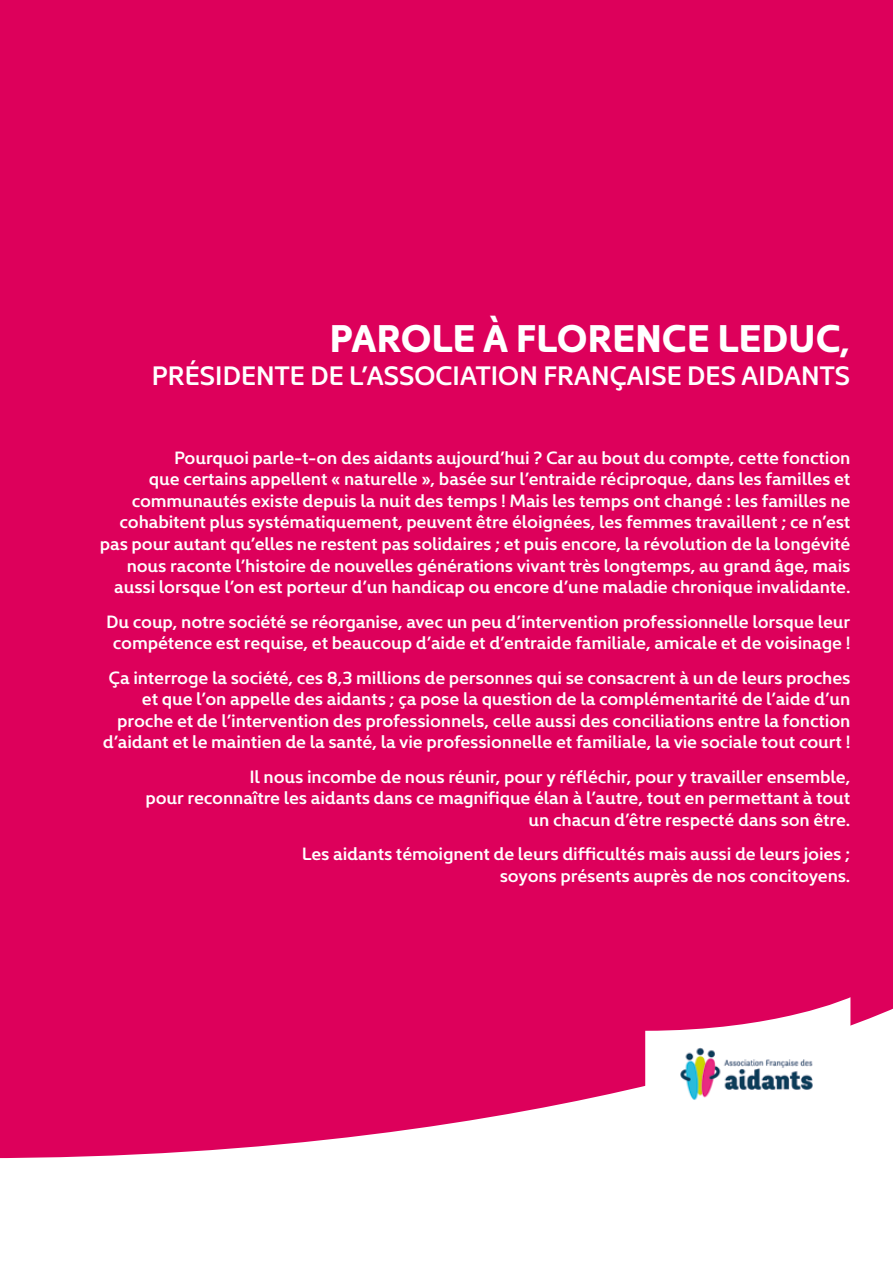
<style>
.page{position:relative;width:893px;height:1263px;background:#fff}
.page>*{position:absolute;margin:0;border:0;box-sizing:border-box;transform-origin:0 0}
.t1{font:700 39px "Kyrial Display Pro";letter-spacing:-.02em;color:#fff}
.t2{font:600 27px "Kyrial Display Pro";letter-spacing:-.02em;color:#fff}
.t3{font:600 18px/21.6px "Kyrial Display Pro";letter-spacing:-.01em;color:#fff;text-align:right}
</style>
<div class="page">
<div style="left:0;top:0;width:893px;height:1158px;background:#dd005b"></div>
<svg style="left:645px;top:997px;width:205px;height:138px"></svg>
<img style="left:668px;top:1034px;width:157px;height:78px">
<h1 class="t1" style="left:329px;top:311px;width:523px">PAROLE À FLORENCE LEDUC,</h1>
<h2 class="t2" style="left:152px;top:356px;width:700px">PRÉSIDENTE DE L’ASSOCIATION FRANÇAISE DES AIDANTS</h2>
<p class="t3" style="left:100px;top:446px;width:752px">Pourquoi parle-t-on des aidants aujourd’hui ? Car au bout du compte, cette fonction<br>que certains appellent « naturelle », basée sur l’entraide réciproque, dans les familles et communautés existe depuis la nuit des temps ! Mais les temps ont changé : les familles ne cohabitent plus systématiquement, peuvent être éloignées, les femmes travaillent ; ce n’est pas pour autant qu’elles ne restent pas solidaires ; et puis encore, la révolution de la longévité nous raconte l’histoire de nouvelles générations vivant très longtemps, au grand âge, mais aussi lorsque l’on est porteur d’un handicap ou encore d’une maladie chronique invalidante.</p>
<p class="t3" style="left:106px;top:610px;width:746px;text-align:center">Du coup, notre société se réorganise, avec un peu d’intervention professionnelle lorsque leur compétence est requise, et beaucoup d’aide et d’entraide familiale, amicale et de voisinage !</p>
<p class="t3" style="left:103px;top:665px;width:749px">Ça interroge la société, ces 8,3 millions de personnes qui se consacrent à un de leurs proches et que l’on appelle des aidants ; ça pose la question de la complémentarité de l’aide d’un proche et de l’intervention des professionnels, celle aussi des conciliations entre la fonction d’aidant et le maintien de la santé, la vie professionnelle et familiale, la vie sociale tout court !</p>
<p class="t3" style="left:145px;top:765px;width:706px">Il nous incombe de nous réunir, pour y réfléchir, pour y travailler ensemble,<br>pour reconnaître les aidants dans ce magnifique élan à l’autre, tout en permettant à tout un chacun d’être respecté dans son être.</p>
<p class="t3" style="left:302px;top:842px;width:550px">Les aidants témoignent de leurs difficultés mais aussi de leurs joies ; soyons présents auprès de nos concitoyens.</p>
</div>
